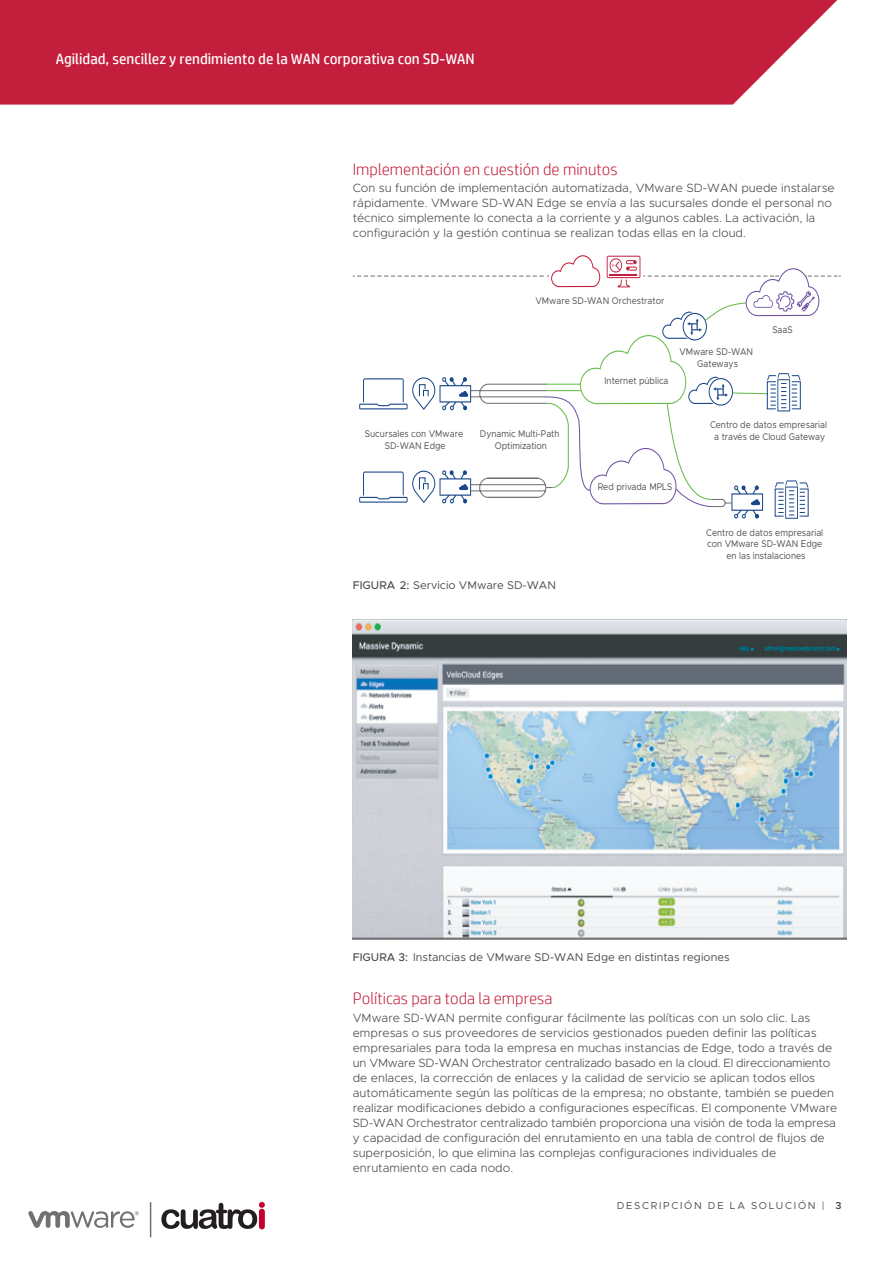
<style>
.page{position:relative;width:893px;height:1263px;background:#fff}
.page>*{position:absolute;margin:0;border:0;box-sizing:border-box;transform-origin:0 0}
.t1{font:300 16.5px "HP Simplified";color:#c31f3d}
.t2{font:15px "HP Simplified";color:#fff}
.t3{font:300 12px/15px "Metropolis";color:#4b4c4d}
.t4{font:11.25px "Metropolis";color:#4b4c4d}
.t5{font:10.2px "Metropolis";letter-spacing:.17em;color:#4b4c4d}
.t6{font:9.75px/11.7px "Metropolis";color:#4c4d4e;text-align:center;scale:.88 1}
.s1{font-weight:500}
.s2{font-weight:600}
</style>
<div class="page">
<svg style="left:0;top:0;width:837px;height:105px;background:#c62d49"></svg>
<svg style="left:353px;top:255px;width:488px;height:264px"></svg>
<img style="left:353px;top:619px;width:494px;height:320px">
<svg style="left:161px;top:1202px;width:104px;height:27px"></svg>
<div style="left:259px;top:1209px;width:6px;height:20px;background:#c5002e;border-radius:3px"></div>
<svg style="left:28px;top:1211px;width:111px;height:17px"></svg>
<hr style="left:150px;top:1202px;width:1px;height:35px;background:#717174">
<p class="t2" style="left:56px;top:50px;width:420px">Agilidad, sencillez y rendimiento de la WAN corporativa con SD-WAN</p>
<h1 class="t1" style="left:353px;top:160px;width:266px">Implementación en cuestión de minutos</h1>
<p class="t3" style="left:353px;top:181px;width:483px">Con su función de implementación automatizada, VMware SD-WAN puede instalarse rápidamente. VMware SD-WAN Edge se envía a las sucursales donde el personal no técnico simplemente lo conecta a la corriente y a algunos cables. La activación, la configuración y la gestión continua se realizan todas ellas en la cloud.</p>
<p class="t6" style="left:365px;top:428px;width:113px">Sucursales con VMware<br>SD-WAN Edge</p>
<p class="t6" style="left:535px;top:295px;width:148px">VMware SD-WAN Orchestrator</p>
<p class="t6" style="left:605px;top:375px;width:74px">Internet pública</p>
<p class="t6" style="left:679px;top:346px;width:85px">VMware SD-WAN<br>Gateways</p>
<p class="t6" style="left:772px;top:323px;width:25px">SaaS</p>
<p class="t6" style="left:480px;top:428px;width:92px">Dynamic Multi-Path<br>Optimization</p>
<p class="t6" style="left:710px;top:419px;width:134px">Centro de datos empresarial a través de Cloud Gateway</p>
<p class="t6" style="left:598px;top:480px;width:86px">Red privada MPLS</p>
<p class="t6" style="left:706px;top:526px;width:134px">Centro de datos empresarial con VMware SD-WAN Edge en las instalaciones</p>
<p class="t4" style="left:353px;top:578px;width:205px"><span class="s1">FIGURA 2:</span> Servicio VMware SD-WAN</p>
<p class="t4" style="left:353px;top:950px;width:378px"><span class="s1">FIGURA 3:</span> Instancias de VMware SD-WAN Edge en distintas regiones</p>
<h1 class="t1" style="left:353px;top:989px;width:201px">Políticas para toda la empresa</h1>
<p class="t3" style="left:353px;top:1010px;width:486px">VMware SD-WAN permite configurar fácilmente las políticas con un solo clic. Las empresas o sus proveedores de servicios gestionados pueden definir las políticas empresariales para toda la empresa en muchas instancias de Edge, todo a través de un VMware SD-WAN Orchestrator centralizado basado en la cloud. El direccionamiento de enlaces, la corrección de enlaces y la calidad de servicio se aplican todos ellos automáticamente según las políticas de la empresa; no obstante, también se pueden realizar modificaciones debido a configuraciones específicas. El componente VMware SD-WAN Orchestrator centralizado también proporciona una visión de toda la empresa y capacidad de configuración del enrutamiento en una tabla de control de flujos de superposición, lo que elimina las complejas configuraciones individuales de enrutamiento en cada nodo.</p>
<p class="t5" style="left:617px;top:1199px;width:226px">DESCRIPCIÓN DE LA SOLUCIÓN | <span class="s2">3</span></p>
</div>
